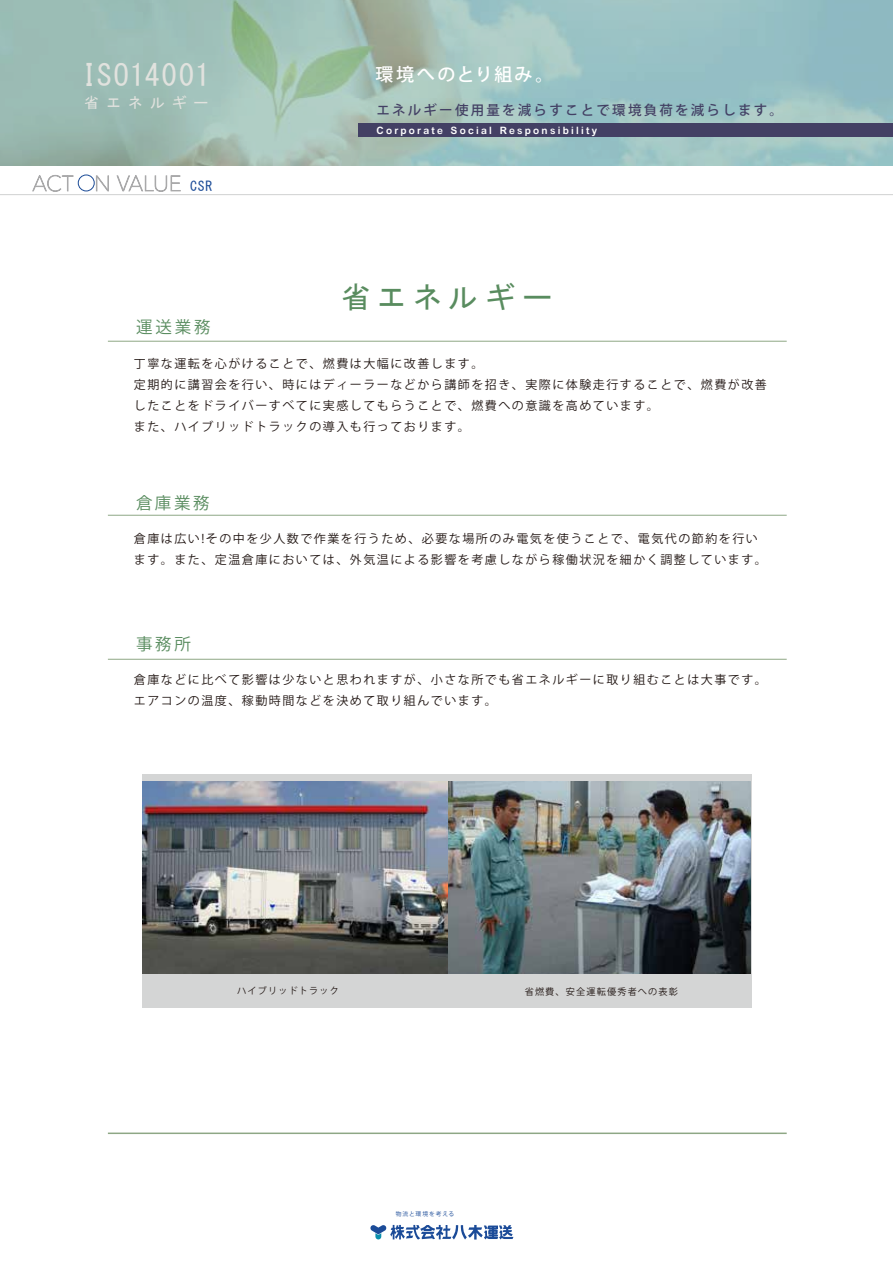
<style>
.page{position:relative;width:893px;height:1263px;background:#fff}
.page>*{position:absolute;margin:0;border:0;box-sizing:border-box;transform-origin:0 0}
.t1{font:30px "MS Gothic";letter-spacing:.035em;color:#e1e2de}
.t2{font:30px "MS Gothic";letter-spacing:.2em;color:#598c5f}
.t3{font:500 18px "Koz Go Pro";letter-spacing:.125em;color:#fff}
.t4{font:16.5px "Koz Go Pro";letter-spacing:.16em;color:#598c5f}
.t5{font:15px "MS Gothic";letter-spacing:.46em;color:#e1e2de}
.t6{font:500 13.5px "Koz Go Pr 6 N";letter-spacing:.165em;color:#434064}
.t7{font:12px/21px "Koz Go Pr 6 N";letter-spacing:.125em;color:#231815}
.t8{font:10.2px "DFHS Gothic W7";letter-spacing:.225em;color:#fff}
.t9{font:9.15px "Koz Go Pr 6 N";letter-spacing:.125em;color:#231815}
.t10{font:5.85px "Koz Go Pro";letter-spacing:.15em;color:#1b4b98}
</style>
<div class="page">
<div style="left:142px;top:774px;width:609px;height:234px;background:#d4d5d5"></div>
<svg style="left:370px;top:1225px;width:143px;height:14px"></svg>
<svg style="left:32px;top:175px;width:42px;height:17px"></svg>
<svg style="left:96px;top:175px;width:13px;height:17px"></svg>
<svg style="left:117px;top:175px;width:64px;height:17px"></svg>
<hr style="left:0;top:194px;width:893px;height:1px;background:#d0d1d1">
<hr style="left:108px;top:1132px;width:679px;height:2px;background:#8ea785">
<hr style="left:108px;top:659px;width:679px;height:1px;background:#8ea785">
<hr style="left:108px;top:515px;width:679px;height:1px;background:#8ea785">
<hr style="left:108px;top:341px;width:679px;height:1px;background:#8ea785">
<div style="left:78px;top:175px;width:17px;height:16px;border:1px solid #1b4b97;border-radius:50%"></div>
<svg style="left:0;top:0;width:893px;height:166px;background:#9dc0ba"></svg>
<div style="left:359px;top:123px;width:534px;height:14px;background:#434064"></div>
<img style="left:143px;top:781px;width:608px;height:192px">
<h1 class="t1" style="left:82px;top:60px;width:130px">ISO14001</h1>
<h2 class="t3" style="left:375px;top:63px;width:180px">環境へのとり組み。</h2>
<p class="t5" style="left:84px;top:96px;width:126px">省エネルギー</p>
<p class="t6" style="left:376px;top:102px;width:408px">エネルギー使用量を減らすことで環境負荷を減らします。</p>
<p class="t8" style="left:377px;top:125px;width:222px">Corporate Social Responsibility</p>
<h3 class="t4" style="left:136px;top:317px;width:76px">運送業務</h3>
<h1 class="t2" style="left:341px;top:283px;width:213px">省エネルギー</h1>
<p class="t7" style="left:134px;top:353px;width:634px">丁寧な運転を心がけることで、燃費は大幅に改善します。<br>定期的に講習会を行い、時にはディーラーなどから講師を招き、実際に体験走行することで、燃費が改善したことをドライバーすべてに実感してもらうことで、燃費への意識を高めています。<br>また、ハイブリッドトラックの導入も行っております。</p>
<h3 class="t4" style="left:136px;top:492px;width:75px">倉庫業務</h3>
<p class="t7" style="left:134px;top:528px;width:634px">倉庫は広い!その中を少人数で作業を行うため、必要な場所のみ電気を使うことで、電気代の節約を行います。また、定温倉庫においては、外気温による影響を考慮しながら稼働状況を細かく調整しています。</p>
<h3 class="t4" style="left:136px;top:633px;width:56px">事務所</h3>
<p class="t7" style="left:134px;top:670px;width:634px">倉庫などに比べて影響は少ないと思われますが、小さな所でも省エネルギーに取り組むことは大事です。エアコンの温度、稼動時間などを決めて取り組んでいます。</p>
<p class="t9" style="left:237px;top:986px;width:103px">ハイブリッドトラック</p>
<p class="t9" style="left:525px;top:986px;width:155px">省燃費、安全運転優秀者への表彰</p>
<p class="t10" style="left:396px;top:1210px;width:60px">物流と環境を考える</p>
</div>
